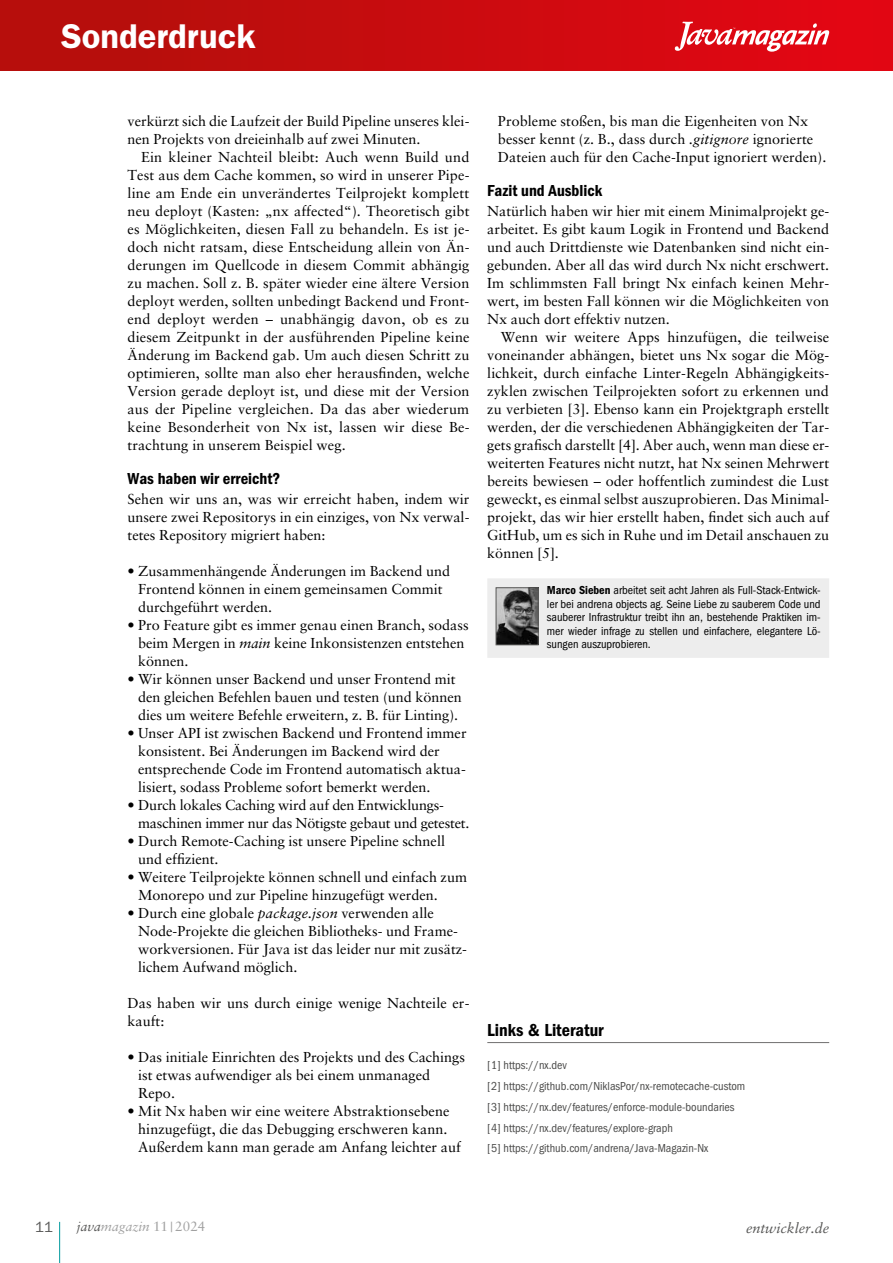
<style>
.page{position:relative;width:893px;height:1263px;background:#fff}
.page>*{position:absolute;margin:0;border:0;box-sizing:border-box;transform-origin:0 0}
.t1{font:600 34.5px "ITC Franklin Gothic Std";color:#fff}
.t2{font:18px "ITC Franklin Gothic Std Dm Cd";color:#000}
.t3{font:16.5px "ITC Franklin Gothic Std Dm Cd";color:#000}
.t4{font:15px "ITC Franklin Gothic Std";color:#575756}
.t5{font:14.4px/18px "Sabon LT Std";color:#000}
.t6{font:italic 14.4px "Sabon LT Std";color:#575756}
.t7{font:italic 13.5px "Sabon LT Std";color:#a1a1a1}
.t8{font:condensed 12px/13.5px "ITC Franklin Gothic Std";color:#000;text-align:justify}
.t9{font:condensed 12px/20.7px "ITC Franklin Gothic Std";color:#4a4a49}
.s1{font-style:italic}
.s2{font-family:"ITC Franklin Gothic Std Dm Cd";font-stretch:normal}
.s3{color:#575756}
.s4{font-style:normal}
</style>
<div class="page">
<hr style="left:59px;top:1222px;width:1px;height:41px;background:#009a9d">
<div style="left:0;top:0;width:893px;height:70px;background:linear-gradient(to right,#b1100b,#e40614)"></div>
<svg style="left:675px;top:22px;width:154px;height:30px"></svg>
<div style="left:487px;top:578px;width:342px;height:80px;background:#ededed"></div>
<img style="left:498px;top:589px;width:38px;height:54px">
<div style="left:496px;top:587px;width:42px;height:58px;border:1px solid #575756"></div>
<hr style="left:487px;top:1042px;width:342px;height:1px;background:#706f6f">
<h1 class="t1" style="left:61px;top:16px;width:196px">Sonderdruck</h1>
<p class="t5" style="left:128px;top:112px;width:343px">verkürzt sich die Laufzeit der Build Pipeline unseres klei&shy;nen Projekts von dreieinhalb auf zwei Minuten.</p>
<p class="t5" style="left:128px;top:148px;width:344px;text-align:justify;text-indent:13px">Ein kleiner Nachteil bleibt: Auch wenn Build und Test aus dem Cache kommen, so wird in unserer Pipe&shy;line am Ende ein unverändertes Teilprojekt komplett neu deployt (Kasten: „nx affected“). Theoretisch gibt es Möglichkeiten, diesen Fall zu behandeln. Es ist je&shy;doch nicht ratsam, diese Entscheidung allein von Än&shy;derungen im Quellcode in diesem Commit abhängig zu machen. Soll z. B. später wieder eine ältere Version deployt werden, sollten unbedingt Backend und Front&shy;end deployt werden – unabhängig davon, ob es zu diesem Zeitpunkt in der ausführenden Pipeline keine Änderung im Backend gab. Um auch diesen Schritt zu optimieren, sollte man also eher herausfinden, welche Version gerade deployt ist, und diese mit der Version aus der Pipeline vergleichen. Da das aber wiederum keine Besonderheit von Nx ist, lassen wir diese Be&shy;trachtung in unserem Beispiel weg.</p>
<p class="t3" style="left:128px;top:469px;width:154px">Was haben wir erreicht?</p>
<p class="t5" style="left:128px;top:490px;width:343px;text-align:justify">Sehen wir uns an, was wir erreicht haben, indem wir unsere zwei Repositorys in ein einziges, von Nx verwal&shy;tetes Repository migriert haben:</p>
<p class="t5" style="left:138px;top:562px;width:313px;text-indent:-11px">• Zusammenhängende Änderungen im Backend und<br>Frontend können in einem gemeinsamen Commit durchgeführt werden.</p>
<p class="t5" style="left:138px;top:616px;width:332px;text-indent:-11px">• Pro Feature gibt es immer genau einen Branch, sodass beim Mergen in <span class="s1">main</span> keine Inkonsistenzen entstehen können.</p>
<p class="t5" style="left:138px;top:670px;width:325px;text-indent:-11px">• Wir können unser Backend und unser Frontend mit den gleichen Befehlen bauen und testen (und können dies um weitere Befehle erweitern, z. B. für Linting).</p>
<p class="t5" style="left:138px;top:724px;width:330px;text-indent:-11px">• Unser API ist zwischen Backend und Frontend immer konsistent. Bei Änderungen im Backend wird der entsprechende Code im Frontend automatisch aktua&shy;lisiert, sodass Probleme sofort bemerkt werden.</p>
<p class="t5" style="left:138px;top:796px;width:333px;text-indent:-11px">• Durch lokales Caching wird auf den Entwicklungs&shy;maschinen immer nur das Nötigste gebaut und getestet.</p>
<p class="t5" style="left:138px;top:832px;width:308px;text-indent:-11px">• Durch Remote-Caching ist unsere Pipeline schnell und effizient.</p>
<p class="t5" style="left:138px;top:868px;width:330px;text-indent:-11px">• Weitere Teilprojekte können schnell und einfach zum<br>Monorepo und zur Pipeline hinzugefügt werden.</p>
<p class="t5" style="left:138px;top:904px;width:330px;text-indent:-11px">• Durch eine globale <span class="s1">package.json</span> verwenden alle Node-Projekte die gleichen Bibliotheks- und Frame&shy;workversionen. Für Java ist das leider nur mit zusätz&shy;lichem Aufwand möglich.</p>
<p class="t5" style="left:128px;top:994px;width:343px">Das haben wir uns durch einige wenige Nachteile er&shy;kauft:</p>
<p class="t5" style="left:138px;top:1048px;width:328px;text-indent:-11px">• Das initiale Einrichten des Projekts und des Cachings ist etwas aufwendiger als bei einem unmanaged<br>Repo.</p>
<p class="t5" style="left:138px;top:1102px;width:324px;text-indent:-11px">• Mit Nx haben wir eine weitere Abstraktionsebene hinzugefügt, die das Debugging erschweren kann.<br>Außerdem kann man gerade am Anfang leichter auf</p>
<p class="t5" style="left:498px;top:112px;width:330px">Probleme stoßen, bis man die Eigenheiten von Nx besser kennt (z. B., dass durch <span class="s1">.gitignore</span> ignorierte<br>Dateien auch für den Cache-Input ignoriert werden).</p>
<p class="t3" style="left:487px;top:181px;width:116px">Fazit und Ausblick</p>
<p class="t5" style="left:487px;top:202px;width:343px;text-align:justify">Natürlich haben wir hier mit einem Minimalprojekt ge&shy;arbeitet. Es gibt kaum Logik in Frontend und Backend und auch Drittdienste wie Datenbanken sind nicht ein&shy;gebunden. Aber all das wird durch Nx nicht erschwert.<br>Im schlimmsten Fall bringt Nx einfach keinen Mehr&shy;wert, im besten Fall können wir die Möglichkeiten von Nx auch dort effektiv nutzen.</p>
<p class="t5" style="left:487px;top:328px;width:344px;text-align:justify;text-indent:13px">Wenn wir weitere Apps hinzufügen, die teilweise voneinander abhängen, bietet uns Nx sogar die Mög&shy;lichkeit, durch einfache Linter-Regeln Abhängigkeits&shy;zyklen zwischen Teilprojekten sofort zu erkennen und zu verbieten [3]. Ebenso kann ein Projektgraph erstellt werden, der die verschiedenen Abhängigkeiten der Tar&shy;gets grafisch darstellt [4]. Aber auch, wenn man diese er&shy;weiterten Features nicht nutzt, hat Nx seinen Mehrwert bereits bewiesen – oder hoffentlich zumindest die Lust geweckt, es einmal selbst auszuprobieren. Das Minimal&shy;projekt, das wir hier erstellt haben, findet sich auch auf GitHub, um es sich in Ruhe und im Detail anschauen zu können [5].</p>
<p class="t8" style="left:547px;top:583px;width:275px"><span class="s2">Marco Sieben</span> arbeitet seit acht Jahren als Full-Stack-Entwick&shy;ler bei andrena objects ag. Seine Liebe zu sauberem Code und sauberer Infrastruktur treibt ihn an, bestehende Praktiken im&shy;mer wieder infrage zu stellen und einfachere, elegantere Lö&shy;sungen auszuprobieren.</p>
<p class="t2" style="left:487px;top:1020px;width:118px">Links &amp; Literatur</p>
<p class="t9" style="left:487px;top:1055px;width:260px">[1] https://nx.dev<br>[2] https://github.com/NiklasPor/nx-remotecache-custom [3] https://nx.dev/features/enforce-module-boundaries [4] https://nx.dev/features/explore-graph<br>[5] https://github.com/andrena/Java-Magazin-Nx</p>
<p class="t4" style="left:35px;top:1218px;width:19px">11</p>
<p class="t7" style="left:77px;top:1218px;width:130px"><span class="s3">java</span>magazin <span class="s4">11 | 2024</span></p>
<p class="t6" style="left:746px;top:1219px;width:85px">entwickler.de</p>
</div>
